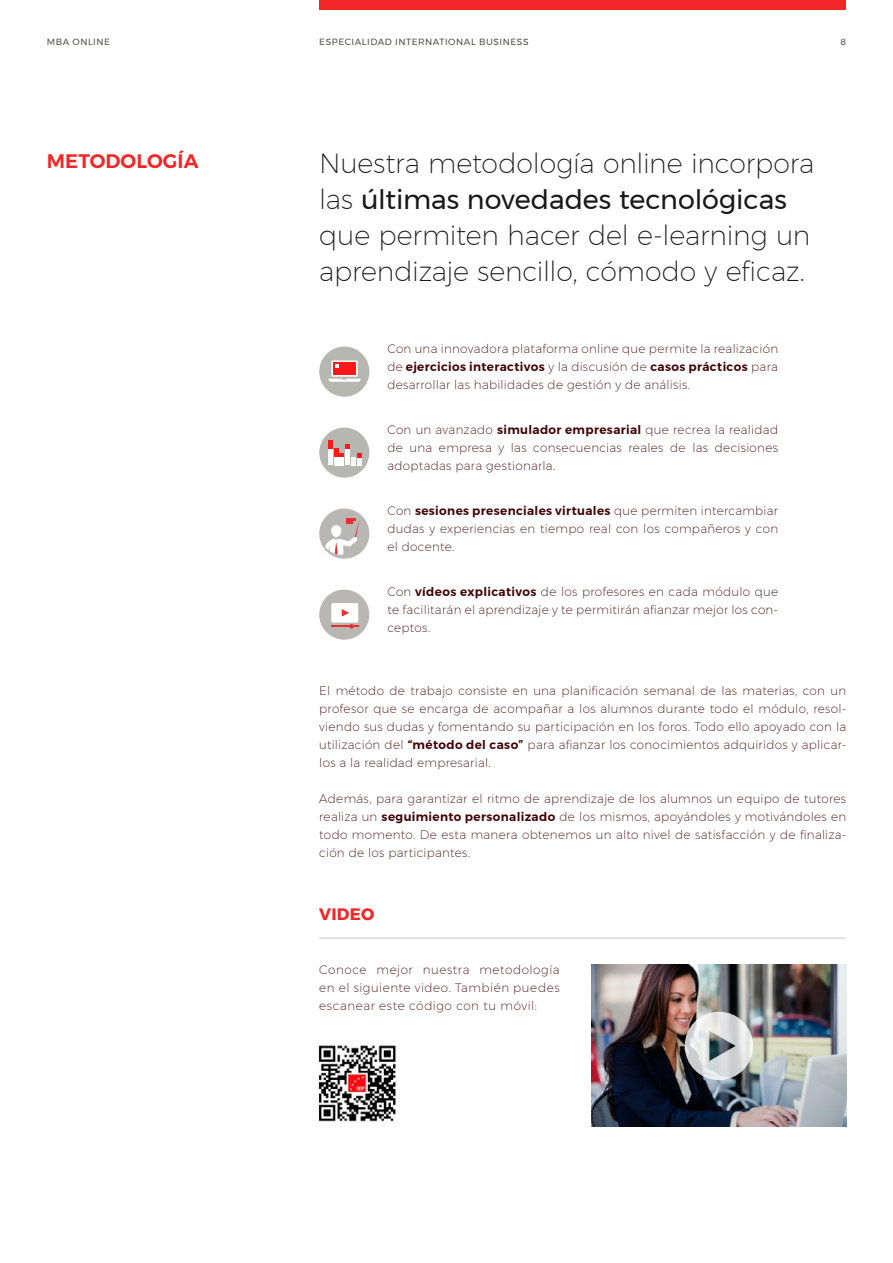
<style>
.page{position:relative;width:893px;height:1263px;background:#fff}
.page>*{position:absolute;margin:0;border:0;box-sizing:border-box;transform-origin:0 0}
.t1{font:200 27px/36px "Montserrat";letter-spacing:-.005em;color:#191919}
.t2{font:600 19.5px "Montserrat";color:#f22727}
.t3{font:700 16.5px "Montserrat";letter-spacing:.01em;color:#f22727}
.t4{font:200 12px/18px "Montserrat";letter-spacing:.025em;color:#410304;text-align:justify}
.t5{font:9px "Montserrat";letter-spacing:.06em;color:#4e4d48}
.s1{font-weight:400}
.s2{font-weight:600}
</style>
<div class="page">
<div style="left:319px;top:0;width:527px;height:10px;background:#f22727"></div>
<div style="left:319px;top:427px;width:50px;height:51px;background:#b7b7b1;border-radius:50%"></div>
<div style="left:328px;top:440px;width:5px;height:25px;background:#fff"></div>
<div style="left:319px;top:347px;width:50px;height:50px;background:#b7b7b1;border-radius:50%"></div>
<svg style="left:328px;top:379px;width:33px;height:3px"></svg>
<div style="left:331px;top:360px;width:27px;height:17px;background:#fff"></div>
<div style="left:333px;top:362px;width:22px;height:13px;background:#ff1818"></div>
<svg style="left:335px;top:364px;width:3px;height:4px"></svg>
<img style="left:592px;top:965px;width:254px;height:162px">
<svg style="left:685px;top:1012px;width:68px;height:68px;background:#b7b9ba"></svg>
<img style="left:318px;top:1045px;width:78px;height:77px">
<div style="left:319px;top:509px;width:50px;height:50px;background:#b8b7b3;border-radius:50%"></div>
<svg style="left:325px;top:518px;width:34px;height:37px"></svg>
<div style="left:328px;top:440px;width:5px;height:9px;background:#ff1818"></div>
<svg style="left:334px;top:445px;width:27px;height:20px"></svg>
<div style="left:319px;top:590px;width:50px;height:50px;background:#b8b7b3;border-radius:50%"></div>
<div style="left:331px;top:603px;width:27px;height:20px;background:#fff;border-radius:2px"></div>
<svg style="left:342px;top:609px;width:7px;height:8px"></svg>
<svg style="left:331px;top:624px;width:27px;height:5px"></svg>
<hr style="left:319px;top:938px;width:526px;height:1px;background:#c6c6c6">
<p class="t5" style="left:47px;top:35px;width:65px">MBA Online</p>
<p class="t5" style="left:319px;top:35px;width:181px">Especialidad INTERNATI ONAL BUSINESS</p>
<p class="t5" style="left:840px;top:35px;width:7px">8</p>
<h2 class="t2" style="left:47px;top:146px;width:33px">meto</h2>
<h2 class="t2" style="left:106px;top:146px;width:30px">dolog</h2>
<h2 class="t2" style="left:178px;top:146px;width:19px">ía</h2>
<h1 class="t1" style="left:319px;top:145px;width:497px">Nuestra metodología online incorpora las <span class="s1">últimas novedades tecnológicas </span>que permiten hacer del e-learning un aprendizaje sencillo, cómodo y eficaz.</h1>
<p class="t4" style="left:387px;top:339px;width:392px">Con una innovadora plataforma online que permite la realización de <span class="s2">ejercicios interactivos</span> y la discusión de <span class="s2">casos prácticos</span> para desarrollar las habilidades de gestión y de análisis.</p>
<p class="t4" style="left:387px;top:420px;width:392px">Con un avanzado <span class="s2">simulador empresarial</span> que recrea la realidad de una empresa y las consecuencias reales de las decisiones adoptadas para gestionarla.</p>
<p class="t4" style="left:387px;top:501px;width:392px">Con <span class="s2">sesiones presenciales virtuales</span> que permiten intercambiar dudas y experiencias en tiempo real con los compañeros y con el docente.</p>
<p class="t4" style="left:387px;top:582px;width:392px">Con <span class="s2">vídeos explicativos</span> de los profesores en cada módulo que te facilitarán el aprendizaje y te permitirán afianzar mejor los con&shy;ceptos.</p>
<p class="t4" style="left:319px;top:681px;width:528px">El método de trabajo consiste en una planificación semanal de las materias, con un profesor que se encarga de acompañar a los alumnos durante todo el módulo, resol&shy;viendo sus dudas y fomentando su participación en los foros. Todo ello apoyado con la utilización del <span class="s2">“método del caso”</span> para afianzar los conocimientos adquiridos y aplicar&shy;los a la realidad empresarial.</p>
<p class="t4" style="left:319px;top:789px;width:528px">Además, para garantizar el ritmo de aprendizaje de los alumnos un equipo de tutores realiza un <span class="s2">seguimiento personalizado</span> de los mismos, apoyándoles y motivándoles en todo momento. De esta manera obtenemos un alto nivel de satisfacción y de finaliza&shy;ción de los participantes.</p>
<h3 class="t3" style="left:319px;top:901px;width:57px">VIDEO</h3>
<p class="t4" style="left:319px;top:960px;width:242px">Conoce mejor nuestra metodología en el siguiente video. También puedes escanear este código con tu móvil:</p>
</div>
